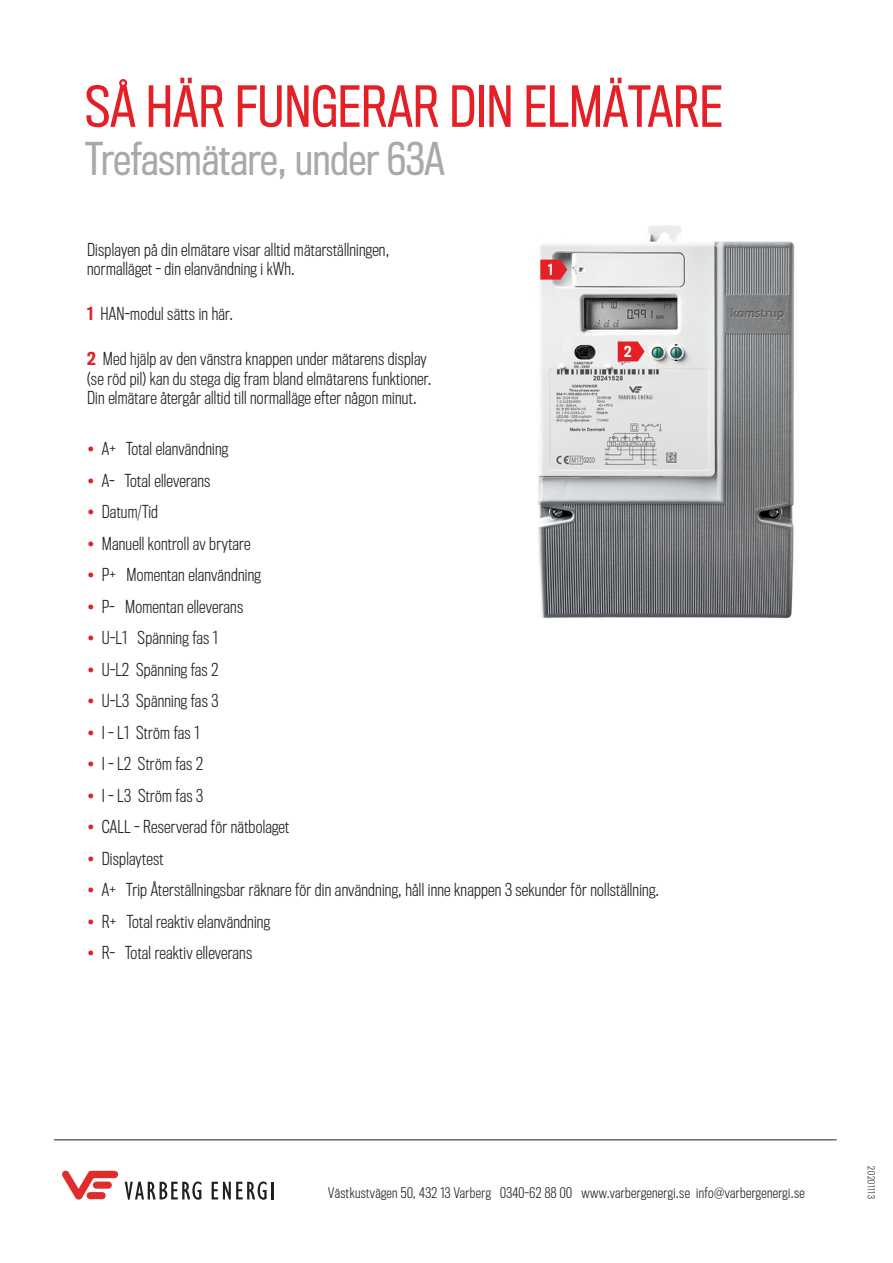
<style>
.page{position:relative;width:893px;height:1263px;background:#fff}
.page>*{position:absolute;margin:0;border:0;box-sizing:border-box;transform-origin:0 0}
.Underrubrik{font:52.2px "Titling Gothic FB Cond";color:#e41f25}
.Underrubrik-2{font:41.7px "Titling Gothic FB Cond";color:#a8a9ad}
.Underrubrik-3{font:300 16.5px "Titling Gothic FB Cond";letter-spacing:.015em;color:#231f20}
.Underrubrik-4{font:500 14.1px "Titling Gothic FB Cond";color:#fff}
.t1{font:300 13.5px "Titling Gothic FB Cond";letter-spacing:.03em;color:#231f20}
.t2{font:300 9px "Titling Gothic FB Cond";letter-spacing:.08em;color:#231f20}
.s1{font-weight:500;color:#e41f25}
.s2{color:#e41f25}
</style>
<div class="page">
<svg style="left:62px;top:1171px;width:56px;height:28px"></svg>
<svg style="left:125px;top:1181px;width:76px;height:19px"></svg>
<svg style="left:212px;top:1181px;width:61px;height:19px"></svg>
<hr style="left:54px;top:1139px;width:782px;height:1px;background:#231f20">
<img style="left:538px;top:225px;width:257px;height:394px">
<svg style="left:618px;top:341px;width:27px;height:20px"></svg>
<svg style="left:540px;top:260px;width:27px;height:20px"></svg>
<p class="Underrubrik" style="left:85px;top:77px;width:639px">SÅ HÄR FUNGERAR DIN ELMÄTARE</p>
<p class="Underrubrik-2" style="left:85px;top:135px;width:361px">Trefasmätare, under 63A</p>
<p class="Underrubrik-3" style="left:87px;top:240px;width:304px">Displayen på din elmätare visar alltid mätarställningen,</p>
<p class="Underrubrik-3" style="left:87px;top:259px;width:209px">normalläget - din elanvändning i kWh.</p>
<p class="Underrubrik-3" style="left:87px;top:304px;width:147px"><span class="s1">1</span> HAN-modul sätts in här.</p>
<p class="Underrubrik-3" style="left:87px;top:349px;width:341px"><span class="s1">2</span> Med hjälp av den vänstra knappen under mätarens display</p>
<p class="Underrubrik-3" style="left:87px;top:369px;width:346px">(se röd pil) kan du stega dig fram bland elmätarens funktioner.</p>
<p class="Underrubrik-3" style="left:87px;top:388px;width:331px">Din elmätare återgår alltid till normalläge efter någon minut.</p>
<p class="Underrubrik-3" style="left:87px;top:439px;width:142px"><span class="s2">•</span> A+ Total elanvändning</p>
<p class="Underrubrik-3" style="left:87px;top:471px;width:125px"><span class="s2">•</span> A- Total elleverans</p>
<p class="Underrubrik-3" style="left:87px;top:502px;width:72px"><span class="s2">•</span> Datum/Tid</p>
<p class="Underrubrik-3" style="left:87px;top:534px;width:165px"><span class="s2">•</span> Manuell kontroll av brytare</p>
<p class="Underrubrik-3" style="left:87px;top:565px;width:175px"><span class="s2">•</span> P+ Momentan elanvändning</p>
<p class="Underrubrik-3" style="left:87px;top:597px;width:158px"><span class="s2">•</span> P- Momentan elleverans</p>
<p class="Underrubrik-3" style="left:87px;top:628px;width:132px"><span class="s2">•</span> U-L1 Spänning fas 1</p>
<p class="Underrubrik-3" style="left:87px;top:660px;width:132px"><span class="s2">•</span> U-L2 Spänning fas 2</p>
<p class="Underrubrik-3" style="left:87px;top:691px;width:133px"><span class="s2">•</span> U-L3 Spänning fas 3</p>
<p class="Underrubrik-3" style="left:87px;top:723px;width:114px"><span class="s2">•</span> I - L1 Ström fas 1</p>
<p class="Underrubrik-3" style="left:87px;top:754px;width:117px"><span class="s2">•</span> I - L2 Ström fas 2</p>
<p class="Underrubrik-3" style="left:87px;top:786px;width:117px"><span class="s2">•</span> I - L3 Ström fas 3</p>
<p class="Underrubrik-3" style="left:87px;top:817px;width:204px"><span class="s2">•</span> CALL - Reserverad för nätbolaget</p>
<p class="Underrubrik-3" style="left:87px;top:849px;width:78px"><span class="s2">•</span> Displaytest</p>
<p class="Underrubrik-3" style="left:87px;top:880px;width:574px"><span class="s2">•</span> A+ Trip Återställningsbar räknare för din användning, håll inne knappen 3 sekunder för nollställning.</p>
<p class="Underrubrik-3" style="left:87px;top:912px;width:184px"><span class="s2">•</span> R+ Total reaktiv elanvändning</p>
<p class="Underrubrik-3" style="left:87px;top:943px;width:167px"><span class="s2">•</span> R- Total reaktiv elleverans</p>
<p class="Underrubrik-4" style="left:548px;top:261px;width:7px">1</p>
<p class="Underrubrik-4" style="left:624px;top:343px;width:9px">2</p>
<p class="t1" style="left:328px;top:1185px;width:478px">Västkustvägen 50, 432 13 Varberg 0340-62 88 00 www.varbergenergi.se info@varbergenergi.se</p>
<p class="t2" style="left:876px;top:1166px;width:33px;rotate:90deg">20201113</p>
</div>
